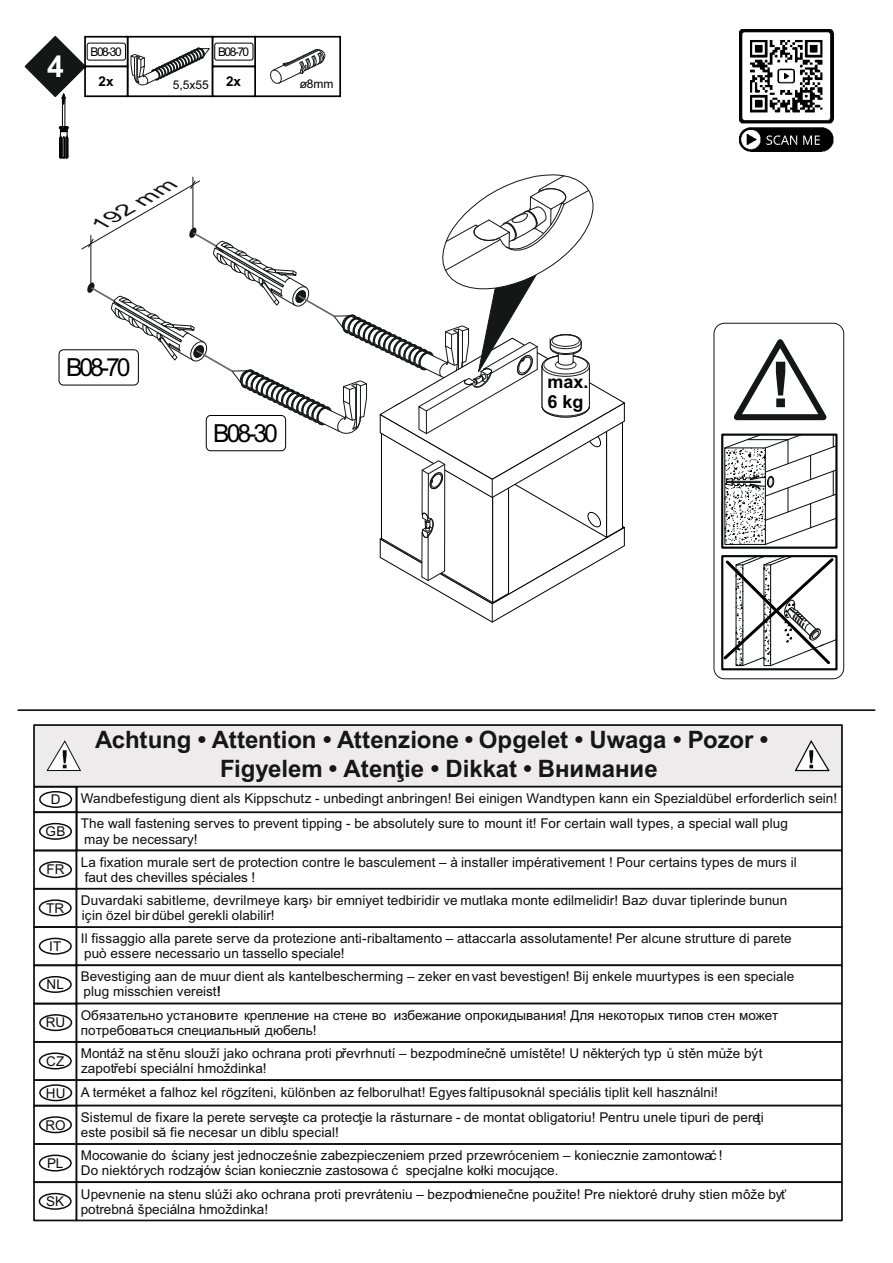
<style>
.page{position:relative;width:893px;height:1263px;background:#fff}
.page>*{position:absolute;margin:0;border:0;box-sizing:border-box;transform-origin:0 0}
.t1{font:700 63.6px "Arial";color:#151616}
.t2{font:700 30px "Arial";color:#fff}
.t3{font:24.9px "Arial";letter-spacing:-.125em;color:#000}
.t4{font:700 24px/28.7px "Arial";letter-spacing:-.005em;color:#151616}
.t5{font:italic 18.75px "Arial";color:#151616;scale:1.33 1}
.t6{font:700 18px/20.1px "Arial";color:#000}
.t7{font:13.5px/15.1px "Arial";color:#0c0d0c}
.t8{font:700 13.5px "Arial";color:#000}
.t9{font:12px "Arial";letter-spacing:-.06em;color:#000}
</style>
<div class="page">
<div style="left:39px;top:1116px;width:33px;height:17px;border:2px solid #0c0d0c;border-radius:50%"></div>
<div style="left:39px;top:1052px;width:33px;height:17px;border:2px solid #0c0d0c;border-radius:50%"></div>
<div style="left:39px;top:1154px;width:33px;height:17px;border:2px solid #0c0d0c;border-radius:50%"></div>
<div style="left:39px;top:976px;width:33px;height:17px;border:2px solid #0c0d0c;border-radius:50%"></div>
<div style="left:33px;top:724px;width:810px;height:63px;background:#edebec;border:2px solid #0c0d0c"></div>
<svg style="left:46px;top:740px;width:35px;height:31px"></svg>
<svg style="left:794px;top:740px;width:36px;height:32px"></svg>
<div style="left:76px;top:786px;width:767px;height:27px;background:#fff;border:2px solid #0c0d0c"></div>
<div style="left:39px;top:791px;width:33px;height:17px;border:2px solid #0c0d0c;border-radius:50%"></div>
<div style="left:39px;top:823px;width:33px;height:17px;border:2px solid #0c0d0c;border-radius:50%"></div>
<div style="left:33px;top:786px;width:44px;height:27px;border:2px solid #0c0d0c"></div>
<div style="left:33px;top:811px;width:44px;height:40px;border:2px solid #0c0d0c"></div>
<div style="left:39px;top:861px;width:33px;height:17px;border:2px solid #0c0d0c;border-radius:50%"></div>
<div style="left:33px;top:850px;width:44px;height:40px;border:2px solid #0c0d0c"></div>
<div style="left:76px;top:850px;width:767px;height:40px;background:#fff;border:2px solid #0c0d0c"></div>
<div style="left:33px;top:926px;width:44px;height:40px;border:2px solid #0c0d0c"></div>
<div style="left:76px;top:926px;width:767px;height:40px;background:#fff"></div>
<div style="left:39px;top:938px;width:33px;height:17px;border:2px solid #0c0d0c;border-radius:50%"></div>
<div style="left:33px;top:964px;width:44px;height:40px;border:2px solid #0c0d0c"></div>
<div style="left:76px;top:964px;width:767px;height:40px;background:#fff;border:2px solid #0c0d0c"></div>
<div style="left:33px;top:1143px;width:44px;height:40px;border:2px solid #0c0d0c"></div>
<div style="left:76px;top:1143px;width:767px;height:40px;background:#fff"></div>
<div style="left:33px;top:1041px;width:44px;height:40px;border:2px solid #0c0d0c"></div>
<div style="left:76px;top:1041px;width:767px;height:40px;background:#fff"></div>
<div style="left:39px;top:1193px;width:33px;height:17px;border:2px solid #0c0d0c;border-radius:50%"></div>
<div style="left:33px;top:1181px;width:44px;height:40px;border:2px solid #0c0d0c"></div>
<div style="left:76px;top:1181px;width:767px;height:40px;background:#fff;border:2px solid #0c0d0c"></div>
<div style="left:33px;top:1079px;width:44px;height:27px;border:2px solid #0c0d0c"></div>
<div style="left:76px;top:1079px;width:767px;height:27px;background:#fff;border:2px solid #0c0d0c"></div>
<div style="left:39px;top:1084px;width:33px;height:17px;border:2px solid #0c0d0c;border-radius:50%"></div>
<div style="left:33px;top:1105px;width:44px;height:40px;border:2px solid #0c0d0c"></div>
<div style="left:76px;top:1105px;width:767px;height:40px;background:#fff;border:2px solid #0c0d0c"></div>
<div style="left:39px;top:899px;width:33px;height:17px;border:2px solid #0c0d0c;border-radius:50%"></div>
<div style="left:33px;top:888px;width:44px;height:40px;border:2px solid #0c0d0c"></div>
<div style="left:76px;top:888px;width:767px;height:40px;background:#fff;border:2px solid #0c0d0c"></div>
<div style="left:33px;top:1003px;width:44px;height:40px;border:2px solid #0c0d0c"></div>
<div style="left:76px;top:1003px;width:767px;height:40px;background:#fff;border:2px solid #0c0d0c"></div>
<div style="left:39px;top:1014px;width:33px;height:17px;border:2px solid #0c0d0c;border-radius:50%"></div>
<hr style="left:18px;top:709px;width:857px;height:2px;background:#151616">
<div style="left:713px;top:323px;width:131px;height:356px;background:#fff;border:1px solid #151616;border-radius:11px"></div>
<div style="left:721px;top:434px;width:116px;height:115px;background:#fff;border:2px solid #050807"></div>
<svg style="left:723px;top:434px;width:114px;height:111px"></svg>
<svg style="left:721px;top:667px;width:116px;height:3px"></svg>
<svg style="left:721px;top:555px;width:116px;height:112px"></svg>
<svg style="left:733px;top:339px;width:94px;height:82px"></svg>
<svg style="left:24px;top:35px;width:317px;height:124px"></svg>
<img style="left:740px;top:30px;width:93px;height:121px">
<div style="left:59px;top:349px;width:80px;height:36px;background:#fff;border:1px solid #000;border-radius:4px"></div>
<svg style="left:81px;top:174px;width:544px;height:448px"></svg>
<h2 class="t2" style="left:47px;top:55px;width:18px">4</h2>
<p class="t9" style="left:91px;top:47px;width:33px">B08-30</p>
<p class="t8" style="left:99px;top:76px;width:17px">2x</p>
<p class="t9" style="left:173px;top:80px;width:38px">5,5x55</p>
<p class="t9" style="left:218px;top:47px;width:33px">B08-70</p>
<p class="t8" style="left:226px;top:76px;width:17px">2x</p>
<p class="t9" style="left:300px;top:79px;width:35px">o8mm</p>
<h3 class="t5" style="left:95px;top:219px;width:69px;rotate:-30deg">192 mm</h3>
<h3 class="t3" style="left:66px;top:358px;width:66px">B08-70</h3>
<h3 class="t3" style="left:213px;top:424px;width:66px">B08-30</h3>
<h3 class="t6" style="left:547px;top:373px;width:43px">max.<br>4 kg</h3>
<h3 class="t6" style="left:547px;top:393px;width:12px">6</h3>
<h1 class="t1" style="left:770px;top:361px;width:23px">!</h1>
<h3 class="t4" style="left:220px;top:728px;width:550px;text-indent:-125px">Achtung • Attention • Attenzione • Opgelet • Uwaga • Pozor •<br>Figyelem • Atenţie • Dikkat • Внимание</h3>
<p class="t7" style="left:51px;top:793px;width:11px">D</p>
<p class="t7" style="left:81px;top:787px;width:758px;line-height:25.5px">Wandbefestigung dient als Kippschutz - unbedingt anbringen! Bei einigen Wandtypen kann ein Spezialdübel erforderlich sein!<br>The wall fastening serves to prevent tipping - be absolutely sure to mount it! For certain wall types, a special wall plug</p>
<p class="t7" style="left:84px;top:832px;width:115px">may be necessary!</p>
<p class="t7" style="left:46px;top:825px;width:21px">GB</p>
<p class="t7" style="left:47px;top:863px;width:19px">FR</p>
<p class="t7" style="left:81px;top:856px;width:717px">La fixation murale sert de protection contre le basculement – à installer impérativement ! Pour certains types de murs il faut des chevilles spéciales !</p>
<p class="t7" style="left:46px;top:902px;width:19px">TR</p>
<p class="t7" style="left:81px;top:894px;width:708px">Duvardaki sabitleme, devrilmeye karş› bir emniyet tedbiridir ve mutlaka monte edilmelidir! Baz› duvar tiplerinde bunun için özel bir dübel gerekli olabilir!</p>
<p class="t7" style="left:49px;top:940px;width:14px">IT</p>
<p class="t7" style="left:81px;top:932px;width:712px">Il fissaggio alla parete serve da protezione anti-ribaltamento – attaccarla assolutamente! Per alcune strutture di parete può essere necessario un tassello speciale!</p>
<p class="t7" style="left:81px;top:970px;width:715px">Bevestiging aan de muur dient als kantelbescherming – zeker en vast bevestigen! Bij enkele muurtypes is een speciale plug misschien vereist!</p>
<p class="t7" style="left:47px;top:978px;width:19px">NL</p>
<p class="t7" style="left:46px;top:1016px;width:21px">RU</p>
<p class="t7" style="left:81px;top:1009px;width:699px">Обязательно установите крепление на стене во избежание опрокидывания! Для некоторых типов стен может потребоваться специальный дюбель!</p>
<p class="t7" style="left:46px;top:1055px;width:19px">CZ</p>
<p class="t7" style="left:81px;top:1047px;width:683px">Montáž na stěnu slouží jako ochrana proti převrhnutí – bezpodmínečně umístěte! U některých typ ů stěn může být zapotřebí speciální hmoždinka!</p>
<p class="t7" style="left:81px;top:1080px;width:684px;line-height:25.5px;text-indent:-35px">HU A terméket a falhoz kel rögzíteni, különben az felborulhat! Egyes faltípusoknál speciális tiplit kell használni!<br>Sistemul de fixare la perete serveşte ca protecţie la răsturnare - de montat obligatoriu! Pentru unele tipuri de pereţi</p>
<p class="t7" style="left:81px;top:1126px;width:260px">este posibil să fie necesar un diblu special!</p>
<p class="t7" style="left:45px;top:1118px;width:22px">RO</p>
<p class="t7" style="left:47px;top:1157px;width:18px">PL</p>
<p class="t7" style="left:81px;top:1149px;width:643px">Mocowanie do ściany jest jednocześnie zabezpieczeniem przed przewróceniem – koniecznie zamontować !<br>Do niektórych rodzajów ścian koniecznie zastosowa ć specjalne kołki mocujące.</p>
<p class="t7" style="left:46px;top:1195px;width:20px">SK</p>
<p class="t7" style="left:81px;top:1187px;width:707px">Upevnenie na stenu slúži ako ochrana proti prevráteniu – bezpodmienečne použite! Pre niektoré druhy stien môže byť potrebná špeciálna hmoždinka!</p>
</div>
